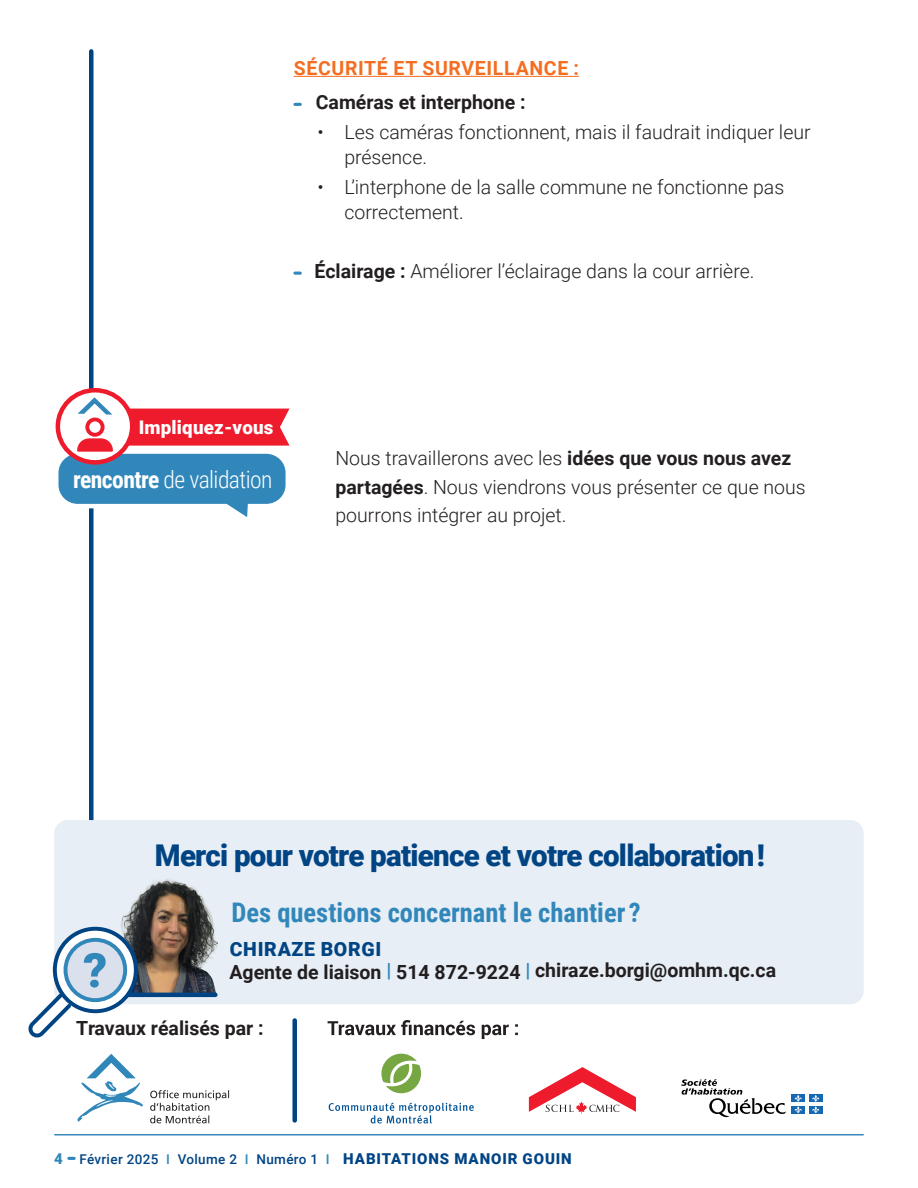
<style>
.page{position:relative;width:918px;height:1188px;background:#fff}
.page>*{position:absolute;margin:0;border:0;box-sizing:border-box;transform-origin:0 0}
.t1{font:900 30px "Roboto";letter-spacing:-.025em;color:#014484}
.t2{font:700 27px "Roboto Condensed";color:#3287ba}
.t3{font:300 24px "Roboto Condensed";letter-spacing:-.025em;color:#fff}
.t4{font:300 19.5px/25.5px "Roboto";color:#231f20}
.t5{font:700 19.5px/22.5px "Roboto";color:#231f20}
.t6{font:700 19.5px "Roboto";letter-spacing:.035em;color:#f36e21}
.t7{font:900 18.75px "Roboto";letter-spacing:.01em;color:#fff}
.t8{font:500 13.5px "Roboto";letter-spacing:.025em;color:#014484}
.s1{font-weight:700}
.s2{font-weight:900;color:#014484}
.s3{font-weight:900;color:#3287ba}
.s4{font-weight:900;font-size:15px;color:#3287ba}
.s5{color:#3287ba}
.s6{font-weight:900;font-size:15px}
</style>
<div class="page">
<div style="left:89px;top:51px;width:5px;height:873px;background:#014484"></div>
<svg style="left:69px;top:1157px;width:5px;height:3px"></svg>
<hr style="left:55px;top:1134px;width:808px;height:2px;background:#3889be">
<svg style="left:58px;top:390px;width:74px;height:72px"></svg>
<div style="left:56px;top:388px;width:78px;height:77px;border:4px solid #ee1b2c;border-radius:50%"></div>
<svg style="left:55px;top:397px;width:235px;height:132px"></svg>
<hr style="left:294px;top:76px;width:285px;height:1px;background:#f36e21">
<svg style="left:295px;top:103px;width:5px;height:3px"></svg>
<svg style="left:295px;top:272px;width:5px;height:3px"></svg>
<div style="left:54px;top:820px;width:810px;height:184px;background:#e7eef5;border-radius:13px"></div>
<img style="left:102px;top:879px;width:116px;height:116px">
<hr style="left:126px;top:993px;width:89px;height:4px;background:#014484">
<svg style="left:77px;top:1054px;width:66px;height:68px"></svg>
<svg style="left:150px;top:1090px;width:79px;height:33px"></svg>
<div style="left:292px;top:1020px;width:5px;height:100px;background:#014484"></div>
<svg style="left:328px;top:1020px;width:190px;height:19px"></svg>
<svg style="left:529px;top:1067px;width:107px;height:47px"></svg>
<svg style="left:681px;top:1079px;width:105px;height:38px"></svg>
<div style="left:791px;top:1095px;width:14px;height:7px;background:#1568b2"></div>
<div style="left:809px;top:1095px;width:14px;height:7px;background:#1568b2"></div>
<div style="left:791px;top:1106px;width:14px;height:8px;background:#1568b2"></div>
<svg style="left:795px;top:1095px;width:7px;height:18px"></svg>
<div style="left:809px;top:1106px;width:14px;height:8px;background:#1568b2"></div>
<svg style="left:812px;top:1095px;width:7px;height:18px"></svg>
<svg style="left:329px;top:1103px;width:145px;height:21px"></svg>
<svg style="left:381px;top:1054px;width:40px;height:39px"></svg>
<svg style="left:55px;top:929px;width:81px;height:82px;background:#c9dae7"></svg>
<div style="left:53px;top:927px;width:85px;height:86px;border:4px solid #014484;border-radius:50%"></div>
<div style="left:66px;top:940px;width:59px;height:60px;background:#dbe0ed;border-radius:50%"></div>
<div style="left:64px;top:938px;width:63px;height:64px;border:4px solid #3287ba;border-radius:50%"></div>
<svg style="left:28px;top:992px;width:45px;height:46px"></svg>
<svg style="left:84px;top:953px;width:22px;height:35px"></svg>
<p class="t6" style="left:294px;top:54px;width:287px">SÉCURITÉ ET SURVEILLANCE :</p>
<p class="t5" style="left:316px;top:90px;width:211px">Caméras et interphone :</p>
<p class="t4" style="left:344px;top:118px;width:468px;text-indent:-27px">• Les caméras fonctionnent, mais il faudrait indiquer leur présence.</p>
<p class="t4" style="left:344px;top:174px;width:441px;text-indent:-27px">• L’interphone de la salle commune ne fonctionne pas correctement.</p>
<p class="t4" style="left:315px;top:257px;width:441px"><span class="s1">Éclairage :</span> Améliorer l’éclairage dans la cour arrière.</p>
<p class="t7" style="left:139px;top:414px;width:136px">Impliquez-vous</p>
<p class="t3" style="left:73px;top:463px;width:201px"><span class="s1">rencontre</span> de validation</p>
<p class="t4" style="left:335px;top:443px;width:472px;line-height:28.5px">Nous travaillerons avec les <span class="s1">idées que vous nous avez partagées</span>. Nous viendrons vous présenter ce que nous pourrons intégrer au projet.</p>
<h1 class="t1" style="left:155px;top:834px;width:611px">Merci pour votre patience et votre collaboration !</h1>
<h2 class="t2" style="left:231px;top:893px;width:411px">Des questions concernant le chantier ?</h2>
<p class="t5" style="left:229px;top:937px;width:548px"><span class="s2">CHIRAZE BORGI<br></span>Agente de liaison <span class="s3">|</span> 514 872-9224 <span class="s3">|</span> chiraze.borgi@omhm.qc.ca</p>
<p class="t5" style="left:76px;top:1016px;width:189px">Travaux réalisés par :</p>
<p class="t8" style="left:54px;top:1149px;width:519px"><span class="s4">4</span> Février 2025 <span class="s5">I</span> Volume 2 <span class="s5">I</span> Numéro 1 <span class="s5">I</span> <span class="s6">HABITATIONS MANOIR GOUIN</span></p>
</div>
